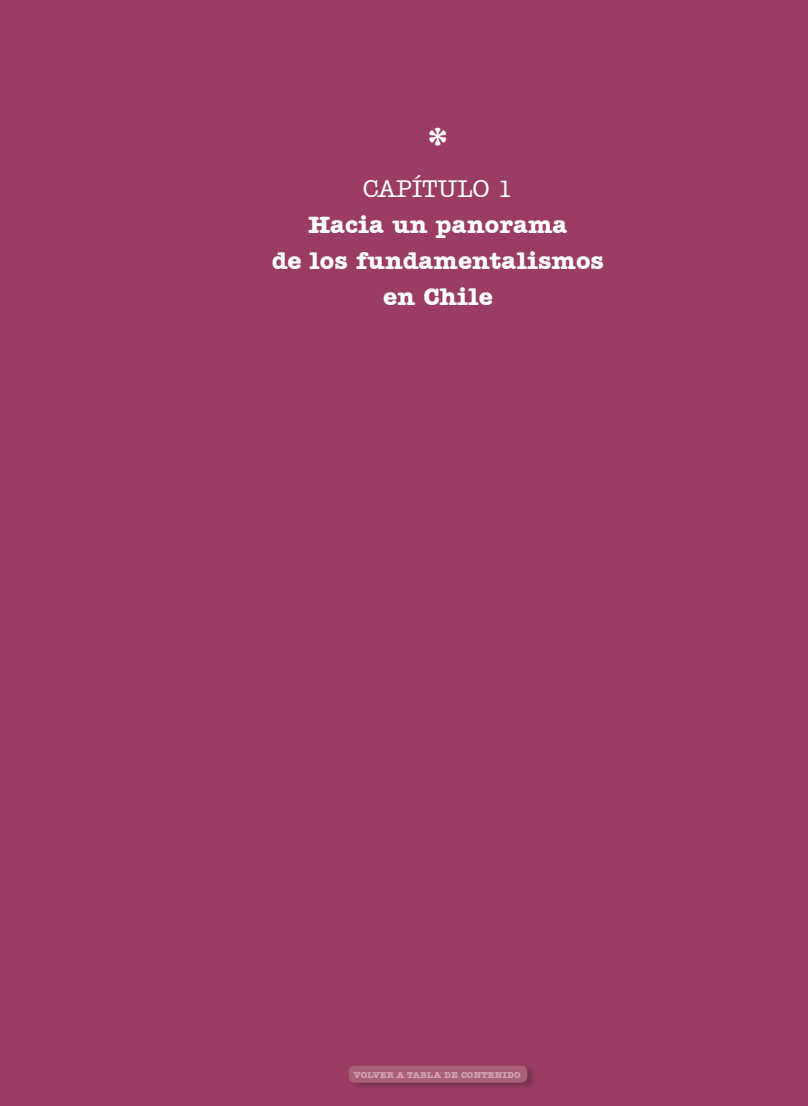
<style>
.page{position:relative;width:808px;height:1106px;background:#9a3c63}
.page>*{position:absolute;margin:0;border:0;box-sizing:border-box;transform-origin:0 0}
.APERTURA{font:700 49.5px "Amer Typewriter IT Cby BT";color:#fff}
.APERTURA-2{font:700 24.75px/36px "Amer Typewriter IT Cby BT";color:#fff;text-align:center}
.APERTURA-3{font:700 9px "Amer Typewriter IT Cby BT";color:#cda5af}
.s1{font-weight:500}
</style>
<div class="page">
<div style="left:349px;top:1064px;width:187px;height:26px;background:#231f20;opacity:.3"></div>
<div style="left:349px;top:1065px;width:178px;height:17px;background:#aa6078;border-radius:6px"></div>
<p class="APERTURA" style="left:426px;top:113px;width:26px">*</p>
<p class="APERTURA-2" style="left:272px;top:170px;width:334px"><span class="s1">CAPÍTULO 1<br></span>Hacia un panorama<br>de los fundamentalismos en Chile</p>
<p class="APERTURA-3" style="left:354px;top:1068px;width:168px">VOLVER A TABLA DE CONTENIDO</p>
</div>
